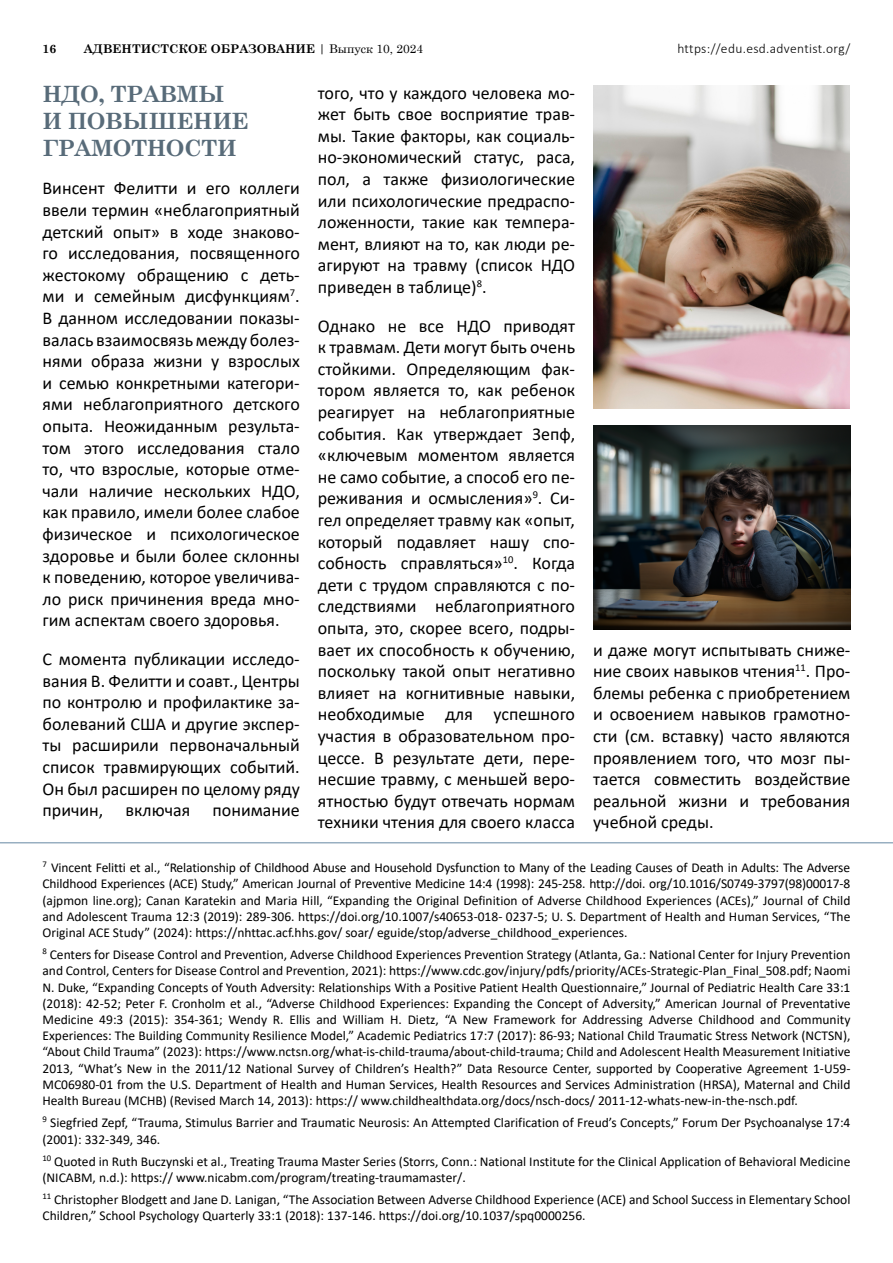
<style>
.page{position:relative;width:893px;height:1263px;background:#fff}
.page>*{position:absolute;margin:0;border:0;box-sizing:border-box;transform-origin:0 0}
.t1{font:700 22.5px/27px "Century Schoolbook";letter-spacing:-.02em;color:#586b79}
.t2{font:18px/21.6px "Calibri";color:#000;text-align:justify}
.t3{font:13.5px/16.2px "Calibri";color:#000}
.t4{font:300 13.5px "Calibri";letter-spacing:.025em;color:#000}
.t5{font:700 12px "Century Schoolbook";color:#000}
.s1{font-weight:400}
</style>
<div class="page">
<hr style="left:0;top:842px;width:893px;height:1px;background:#98afc1">
<img style="left:594px;top:85px;width:256px;height:323px">
<img style="left:593px;top:425px;width:257px;height:204px">
<p class="t5" style="left:43px;top:39px;width:15px">16</p>
<p class="t5" style="left:84px;top:39px;width:341px">АДВЕНТИСТСКОЕ ОБРАЗОВАНИЕ <span class="s1">| Выпуск 10, 2024</span></p>
<p class="t4" style="left:677px;top:40px;width:175px">https://edu.esd.adventist.org/</p>
<h1 class="t1" style="left:43px;top:79px;width:208px">НДО, ТРАВМЫ<br>И ПОВЫШЕНИЕ<br>ГРАМОТНОСТИ</h1>
<p class="t2" style="left:43px;top:177px;width:259px">Винсент Фелитти и его коллеги ввели термин «неблагоприятный детский опыт» в ходе знаково&shy;го исследования, посвященного жестокому обращению с деть&shy;ми и семейным дисфункциям<sup>7</sup>.<br>В данном исследовании показы&shy;валась взаимосвязь между болез&shy;нями образа жизни у взрослых и семью конкретными категори&shy;ями неблагоприятного детского опыта. Неожиданным результа&shy;том этого исследования стало то, что взрослые, которые отме&shy;чали наличие нескольких НДО, как правило, имели более слабое физическое и психологическое здоровье и были более склонны к поведению, которое увеличива&shy;ло риск причинения вреда мно&shy;гим аспектам своего здоровья.</p>
<p class="t2" style="left:43px;top:648px;width:259px">С момента публикации исследо&shy;вания В. Фелитти и соавт., Центры по контролю и профилактике за&shy;болеваний США и другие экспер&shy;ты расширили первоначальный список травмирующих событий.<br>Он был расширен по целому ряду причин, включая понимание</p>
<p class="t2" style="left:318px;top:81px;width:259px">того, что у каждого человека мо&shy;жет быть свое восприятие трав&shy;мы. Такие факторы, как социаль&shy;но-экономический статус, раса, пол, а также физиологические или психологические предраспо&shy;ложенности, такие как темпера&shy;мент, влияют на то, как люди ре&shy;агируют на травму (список НДО приведен в таблице)<sup>8</sup>.</p>
<p class="t2" style="left:318px;top:314px;width:259px">Однако не все НДО приводят к травмам. Дети могут быть очень стойкими. Определяющим фак&shy;тором является то, как ребенок реагирует на неблагоприятные события. Как утверждает Зепф, «ключевым моментом является не само событие, а способ его пе&shy;реживания и осмысления»<sup>9</sup>. Си&shy;гел определяет травму как «опыт, который подавляет нашу спо&shy;собность справляться»<sup>10</sup>. Когда дети с трудом справляются с по&shy;следствиями неблагоприятного опыта, это, скорее всего, подры&shy;вает их способность к обучению, поскольку такой опыт негативно влияет на когнитивные навыки, необходимые для успешного участия в образовательном про&shy;цессе. В результате дети, пере&shy;несшие травму, с меньшей веро&shy;ятностью будут отвечать нормам техники чтения для своего класса</p>
<p class="t2" style="left:593px;top:638px;width:259px">и даже могут испытывать сниже&shy;ние своих навыков чтения<sup>11</sup>. Про&shy;блемы ребенка с приобретением и освоением навыков грамотно&shy;сти (см. вставку) часто являются проявлением того, что мозг пы&shy;тается совместить воздействие реальной жизни и требования учебной среды.</p>
<p class="t3" style="left:43px;top:859px;width:809px;text-align:justify"><sup>7</sup> Vincent Felitti et al., “Relationship of Childhood Abuse and Household Dysfunction to Many of the Leading Causes of Death in Adults: The Adverse Childhood Experiences (ACE) Study,” American Journal of Preventive Medicine 14:4 (1998): 245-258. http://doi. org/10.1016/S0749-3797(98)00017-8 (ajpmon line.org); Canan Karatekin and Maria Hill, “Expanding the Original Definition of Adverse Childhood Experiences (ACEs),” Journal of Child and Adolescent Trauma 12:3 (2019): 289-306. https://doi.org/10.1007/s40653-018- 0237-5; U. S. Department of Health and Human Services, “The Original ACE Study” (2024): https://nhttac.acf.hhs.gov/ soar/ eguide/stop/adverse_childhood_experiences.</p>
<p class="t3" style="left:43px;top:946px;width:809px;text-align:justify"><sup>8</sup> Centers for Disease Control and Prevention, Adverse Childhood Experiences Prevention Strategy (Atlanta, Ga.: National Center for Injury Prevention and Control, Centers for Disease Control and Prevention, 2021): https://www.cdc.gov/injury/pdfs/priority/ACEs-Strategic-Plan_Final_508.pdf; Naomi N. Duke, “Expanding Concepts of Youth Adversity: Relationships With a Positive Patient Health Questionnaire,” Journal of Pediatric Health Care 33:1 (2018): 42-52; Peter F. Cronholm et al., “Adverse Childhood Experiences: Expanding the Concept of Adversity,” American Journal of Preventative Medicine 49:3 (2015): 354-361; Wendy R. Ellis and William H. Dietz, “A New Framework for Addressing Adverse Childhood and Community Experiences: The Building Community Resilience Model,” Academic Pediatrics 17:7 (2017): 86-93; National Child Traumatic Stress Network (NCTSN), “About Child Trauma” (2023): https://www.nctsn.org/what-is-child-trauma/about-child-trauma; Child and Adolescent Health Measurement Initiative 2013, “What’s New in the 2011/12 National Survey of Children’s Health?” Data Resource Center, supported by Cooperative Agreement 1-U59- MC06980-01 from the U.S. Department of Health and Human Services, Health Resources and Services Administration (HRSA), Maternal and Child Health Bureau (MCHB) (Revised March 14, 2013): https:// www.childhealthdata.org/docs/nsch-docs/ 2011-12-whats-new-in-the-nsch.pdf.</p>
<p class="t3" style="left:43px;top:1114px;width:809px"><sup>9</sup> Siegfried Zepf, “Trauma, Stimulus Barrier and Traumatic Neurosis: An Attempted Clarification of Freud’s Concepts,” Forum Der Psychoanalyse 17:4 (2001): 332-349, 346.</p>
<p class="t3" style="left:43px;top:1153px;width:809px"><sup>10</sup> Quoted in Ruth Buczynski et al., Treating Trauma Master Series (Storrs, Conn.: National Institute for the Clinical Application of Behavioral Medicine (NICABM, n.d.): https:// www.nicabm.com/program/treating-traumamaster/.</p>
<p class="t3" style="left:43px;top:1191px;width:809px"><sup>11</sup> Christopher Blodgett and Jane D. Lanigan, “The Association Between Adverse Childhood Experience (ACE) and School Success in Elementary School<br>Children,” School Psychology Quarterly 33:1 (2018): 137-146. https://doi.org/10.1037/spq0000256.</p>
</div>
